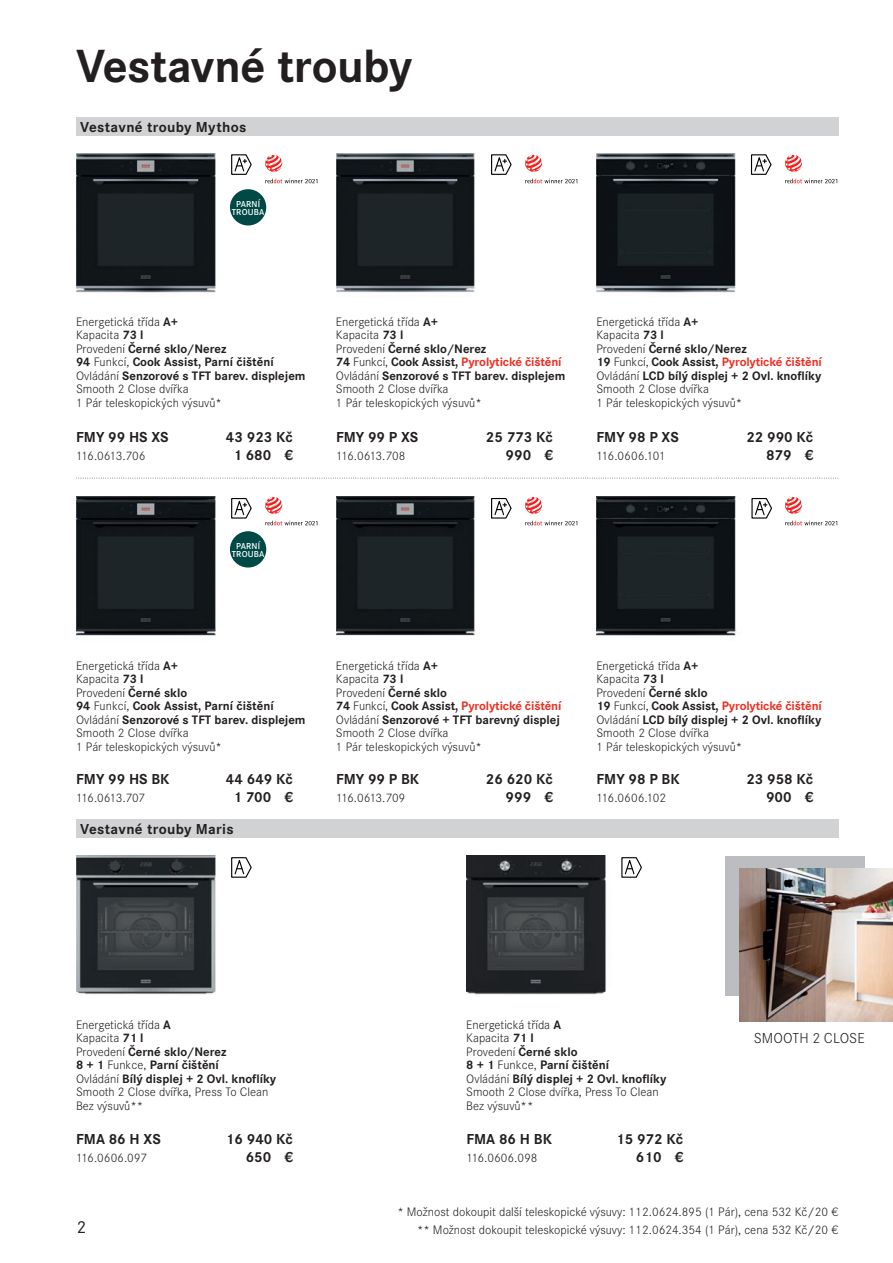
<style>
.page{position:relative;width:893px;height:1263px;background:#fff}
.page>*{position:absolute;margin:0;border:0;box-sizing:border-box;transform-origin:0 0}
.t1{font:700 48.3px "Corporate S";letter-spacing:-.01em;color:#231f20}
.t2{font:18px "Corporate S";color:#231f20}
.t3{font:700 15px/18px "Corporate S";color:#231f20;text-align:right}
.t4{font:700 15px "Corporate S";letter-spacing:.02em;color:#231f20}
.t5{font:300 15px "Corporate S";letter-spacing:.005em;color:#231f20}
.t6{font:300 12.75px/13.5px "Corporate S";color:#231f20}
.t7{font:300 12.75px "Corporate S";letter-spacing:-.06em;color:#231f20}
.t8{font:300 12.75px "Corporate S";letter-spacing:-.025em;color:#231f20}
.t9{font:600 9px/8.2px "Corporate S";letter-spacing:.02em;color:#fff;text-align:center}
.s1{font-weight:700}
.s2{font-weight:700;color:#ee2e22}
</style>
<div class="page">
<div style="left:76px;top:118px;width:762px;height:18px;background:#d1d2d4"></div>
<div style="left:76px;top:820px;width:762px;height:18px;background:#d1d2d4"></div>
<svg style="left:76px;top:478px;width:762px;height:1px"></svg>
<img style="left:597px;top:153px;width:139px;height:140px">
<img style="left:76px;top:153px;width:140px;height:140px">
<img style="left:336px;top:153px;width:139px;height:140px">
<svg style="left:231px;top:154px;width:21px;height:21px"></svg>
<svg style="left:491px;top:154px;width:21px;height:21px"></svg>
<svg style="left:750px;top:154px;width:22px;height:21px"></svg>
<img style="left:597px;top:497px;width:140px;height:139px">
<img style="left:76px;top:497px;width:140px;height:139px">
<img style="left:336px;top:497px;width:140px;height:139px">
<svg style="left:231px;top:498px;width:21px;height:21px"></svg>
<svg style="left:491px;top:498px;width:21px;height:21px"></svg>
<svg style="left:751px;top:498px;width:21px;height:21px"></svg>
<img style="left:76px;top:856px;width:140px;height:139px">
<img style="left:467px;top:856px;width:139px;height:139px">
<svg style="left:231px;top:857px;width:21px;height:21px"></svg>
<svg style="left:621px;top:857px;width:21px;height:21px"></svg>
<div style="left:230px;top:531px;width:36px;height:36px;background:#004946;border-radius:50%"></div>
<div style="left:726px;top:856px;width:139px;height:139px;background:#bcbdc0"></div>
<img style="left:740px;top:869px;width:153px;height:152px">
<div style="left:230px;top:189px;width:36px;height:36px;background:#004946;border-radius:50%"></div>
<svg style="left:265px;top:179px;width:52px;height:4px"></svg>
<svg style="left:265px;top:155px;width:17px;height:17px"></svg>
<svg style="left:265px;top:521px;width:52px;height:4px"></svg>
<svg style="left:265px;top:497px;width:17px;height:17px"></svg>
<svg style="left:525px;top:179px;width:52px;height:4px"></svg>
<svg style="left:525px;top:155px;width:17px;height:17px"></svg>
<svg style="left:525px;top:521px;width:52px;height:4px"></svg>
<svg style="left:525px;top:497px;width:17px;height:17px"></svg>
<svg style="left:785px;top:179px;width:52px;height:4px"></svg>
<svg style="left:785px;top:155px;width:17px;height:17px"></svg>
<svg style="left:785px;top:521px;width:52px;height:4px"></svg>
<svg style="left:785px;top:497px;width:17px;height:17px"></svg>
<h1 class="t1" style="left:76px;top:48px;width:338px">Vestavné trouby</h1>
<p class="t4" style="left:80px;top:121px;width:168px">Vestavné trouby Mythos</p>
<p class="t9" style="left:232px;top:200px;width:34px">PARNÍ<br>TROUBA</p>
<p class="t6" style="left:76px;top:316px;width:231px">Energetická třída <span class="s1">A+<br></span>Kapacita <span class="s1">73 l<br></span>Provedení <span class="s1">Černé sklo/Nerez<br>94</span> Funkcí, <span class="s1">Cook Assist, Parní čištění<br></span>Ovládání <span class="s1">Senzorové s TFT barev. displejem<br></span>Smooth 2 Close dvířka<br>1 Pár teleskopických výsuvů*</p>
<p class="t6" style="left:336px;top:316px;width:231px">Energetická třída <span class="s1">A+<br></span>Kapacita <span class="s1">73 l<br></span>Provedení <span class="s1">Černé sklo/Nerez<br>74</span> Funkcí, <span class="s1">Cook Assist,</span> <span class="s2">Pyrolytické čištění<br></span>Ovládání <span class="s1">Senzorové s TFT barev. displejem<br></span>Smooth 2 Close dvířka<br>1 Pár teleskopických výsuvů*</p>
<p class="t6" style="left:596px;top:316px;width:227px">Energetická třída <span class="s1">A+<br></span>Kapacita <span class="s1">73 l<br></span>Provedení <span class="s1">Černé sklo/Nerez<br>19</span> Funkcí, <span class="s1">Cook Assist,</span> <span class="s2">Pyrolytické čištění<br></span>Ovládání <span class="s1">LCD bílý displej + 2 Ovl. knoflíky<br></span>Smooth 2 Close dvířka<br>1 Pár teleskopických výsuvů*</p>
<p class="t3" style="left:76px;top:429px;width:94px">FMY 99 HS XS</p>
<p class="t3" style="left:226px;top:429px;width:69px;text-align:center">43 923 Kč<br>1 680 €</p>
<p class="t3" style="left:336px;top:429px;width:84px">FMY 99 P XS</p>
<p class="t3" style="left:486px;top:429px;width:69px">25 773 Kč<br>990 €</p>
<p class="t3" style="left:596px;top:429px;width:84px">FMY 98 P XS</p>
<p class="t3" style="left:746px;top:429px;width:69px">22 990 Kč</p>
<p class="t7" style="left:76px;top:451px;width:71px">116.0613.706</p>
<p class="t7" style="left:336px;top:451px;width:71px">116.0613.708</p>
<p class="t8" style="left:596px;top:451px;width:71px">116.0606.101</p>
<p class="t3" style="left:766px;top:447px;width:49px">879 €</p>
<p class="t9" style="left:232px;top:542px;width:34px">PARNÍ<br>TROUBA</p>
<p class="t6" style="left:76px;top:660px;width:231px">Energetická třída <span class="s1">A+<br></span>Kapacita <span class="s1">73 l<br></span>Provedení <span class="s1">Černé sklo<br>94</span> Funkcí, <span class="s1">Cook Assist, Parní čištění<br></span>Ovládání <span class="s1">Senzorové s TFT barev. displejem<br></span>Smooth 2 Close dvířka<br>1 Pár teleskopických výsuvů*</p>
<p class="t6" style="left:336px;top:660px;width:227px">Energetická třída <span class="s1">A+<br></span>Kapacita <span class="s1">73 l<br></span>Provedení <span class="s1">Černé sklo<br>74</span> Funkcí, <span class="s1">Cook Assist,</span> <span class="s2">Pyrolytické čištění<br></span>Ovládání <span class="s1">Senzorové + TFT barevný displej<br></span>Smooth 2 Close dvířka<br>1 Pár teleskopických výsuvů*</p>
<p class="t6" style="left:596px;top:660px;width:227px">Energetická třída <span class="s1">A+<br></span>Kapacita <span class="s1">73 l<br></span>Provedení <span class="s1">Černé sklo<br>19</span> Funkcí, <span class="s1">Cook Assist,</span> <span class="s2">Pyrolytické čištění<br></span>Ovládání <span class="s1">LCD bílý displej + 2 Ovl. knoflíky<br></span>Smooth 2 Close dvířka<br>1 Pár teleskopických výsuvů*</p>
<p class="t3" style="left:76px;top:771px;width:95px">FMY 99 HS BK</p>
<p class="t3" style="left:226px;top:771px;width:69px;text-align:center">44 649 Kč<br>1 700 €</p>
<p class="t3" style="left:336px;top:771px;width:85px">FMY 99 P BK</p>
<p class="t3" style="left:486px;top:771px;width:69px">26 620 Kč<br>999 €</p>
<p class="t3" style="left:596px;top:771px;width:85px">FMY 98 P BK</p>
<p class="t3" style="left:746px;top:771px;width:69px">23 958 Kč</p>
<p class="t7" style="left:76px;top:793px;width:70px">116.0613.707</p>
<p class="t7" style="left:336px;top:793px;width:71px">116.0613.709</p>
<p class="t6" style="left:596px;top:792px;width:71px">116.0606.102</p>
<p class="t3" style="left:766px;top:789px;width:49px">900 €</p>
<p class="t4" style="left:80px;top:823px;width:155px">Vestavné trouby Maris</p>
<p class="t6" style="left:76px;top:1019px;width:202px">Energetická třída <span class="s1">A<br></span>Kapacita <span class="s1">71 l<br></span>Provedení <span class="s1">Černé sklo/Nerez<br>8 + 1</span> Funkce, <span class="s1">Parní čištění<br></span>Ovládání <span class="s1">Bílý displej + 2 Ovl. knoflíky<br></span>Smooth 2 Close dvířka, Press To Clean<br>Bez výsuvů**</p>
<p class="t6" style="left:466px;top:1019px;width:202px">Energetická třída <span class="s1">A<br></span>Kapacita <span class="s1">71 l<br></span>Provedení <span class="s1">Černé sklo<br>8 + 1</span> Funkce, <span class="s1">Parní čištění<br></span>Ovládání <span class="s1">Bílý displej + 2 Ovl. knoflíky<br></span>Smooth 2 Close dvířka, Press To Clean<br>Bez výsuvů**</p>
<p class="t3" style="left:76px;top:1131px;width:86px">FMA 86 H XS</p>
<p class="t3" style="left:226px;top:1131px;width:69px">16 940 Kč<br>650 €</p>
<p class="t3" style="left:466px;top:1131px;width:87px">FMA 86 H BK</p>
<p class="t3" style="left:616px;top:1131px;width:69px">15 972 Kč</p>
<p class="t6" style="left:76px;top:1152px;width:72px">116.0606.097</p>
<p class="t6" style="left:466px;top:1152px;width:73px">116.0606.098</p>
<p class="t3" style="left:636px;top:1149px;width:49px">610 €</p>
<p class="t5" style="left:754px;top:1032px;width:113px">SMOOTH 2 CLOSE</p>
<h2 class="t2" style="left:77px;top:1221px;width:11px">2</h2>
<p class="t6" style="left:397px;top:1204px;width:442px;line-height:18px;text-align:right">* Možnost dokoupit další teleskopické výsuvy: 112.0624.895 (1 Pár), cena 532 Kč/20 € ** Možnost dokoupit teleskopické výsuvy: 112.0624.354 (1 Pár), cena 532 Kč/20 €</p>
</div>
